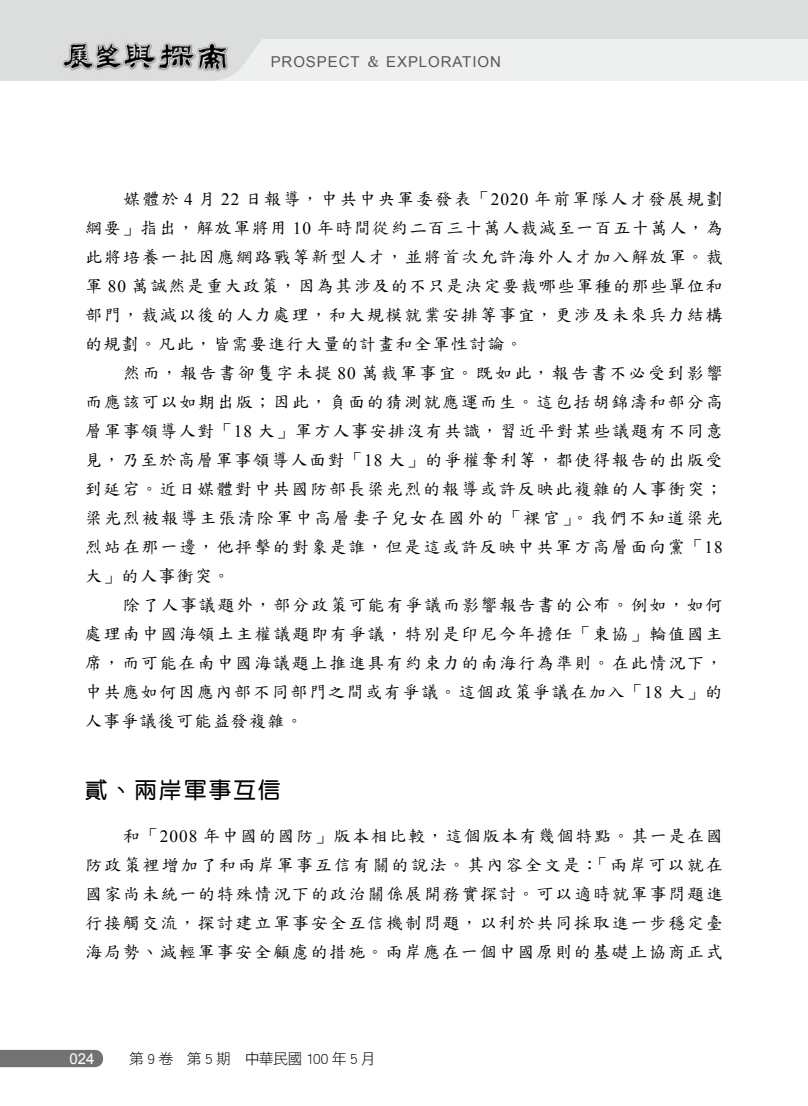
<style>
.page{position:relative;width:808px;height:1106px;background:#fff}
.page>*{position:absolute;margin:0;border:0;box-sizing:border-box;transform-origin:0 0}
.t1{font:22.5px "DF Yuan Std W7";letter-spacing:.1em;color:#000}
.t2{font:17.25px/29px "DF Biao Kai Shu Std W5";letter-spacing:.09em;color:#000;text-align:justify}
.t3{font:15px "Arial";letter-spacing:.06em;color:#595857}
.t4{font:15px "DF Hei Std W3";letter-spacing:-.05em;color:#000}
.t5{font:15px "Arial";color:#fff}
.s1{font-family:"DF Kai Shu Std W7"}
.s2{font-family:"Times New Roman"}
</style>
<div class="page">
<svg style="left:0;top:1049px;width:103px;height:18px;background:#7a7a7a"></svg>
<div style="left:0;top:29px;width:808px;height:52px;background:#eeefef"></div>
<div style="left:0;top:0;width:262px;height:81px;background:#dcdddd"></div>
<img style="left:58px;top:39px;width:172px;height:33px">
<div style="left:228px;top:0;width:580px;height:39px;background:#dcdddd"></div>
<p class="t3" style="left:271px;top:52px;width:232px">PROSPECT <span class="s1">＆</span> EXPLORATION</p>
<p class="t2" style="left:85px;top:184px;width:640px;text-indent:38px">媒體於 <span class="s2">4</span> 月 <span class="s2">22</span> 日報導，中共中央軍委發表「<span class="s2">2020</span> 年前軍隊人才發展規劃綱要」指出，解放軍將用 <span class="s2">10</span> 年時間從約二百三十萬人裁減至一百五十萬人，為此將培養一批因應網路戰等新型人才，並將首次允許海外人才加入解放軍。裁軍 <span class="s2">80</span> 萬誠然是重大政策，因為其涉及的不只是決定要裁哪些軍種的那些單位和部門，裁減以後的人力處理，和大規模就業安排等事宜，更涉及未來兵力結構的規劃。凡此，皆需要進行大量的計畫和全軍性討論。</p>
<p class="t2" style="left:85px;top:358px;width:640px;text-indent:39px">然而，報告書卻隻字未提 <span class="s2">80</span> 萬裁軍事宜。既如此，報告書不必受到影響而應該可以如期出版；因此，負面的猜測就應運而生。這包括胡錦濤和部分高層軍事領導人對「<span class="s2">18</span> 大」軍方人事安排沒有共識，習近平對某些議題有不同意見，乃至於高層軍事領導人面對「<span class="s2">18</span> 大」的爭權奪利等，都使得報告的出版受到延宕。近日媒體對中共國防部長梁光烈的報導或許反映此複雜的人事衝突；梁光烈被報導主張清除軍中高層妻子兒女在國外的「裸官」。我們不知道梁光烈站在那一邊，他抨擊的對象是誰，但是這或許反映中共軍方高層面向黨「<span class="s2">18</span>大」的人事衝突。</p>
<p class="t2" style="left:85px;top:590px;width:640px;text-indent:39px">除了人事議題外，部分政策可能有爭議而影響報告書的公布。例如，如何處理南中國海領土主權議題即有爭議，特別是印尼今年擔任「東協」輪值國主席，而可能在南中國海議題上推進具有約束力的南海行為準則。在此情況下，中共應如何因應內部不同部門之間或有爭議。這個政策爭議在加入「<span class="s2">18</span> 大」的人事爭議後可能益發複雜。</p>
<h1 class="t1" style="left:85px;top:777px;width:197px">貳、兩岸軍事互信</h1>
<p class="t2" style="left:85px;top:821px;width:639px;text-indent:38px">和「<span class="s2">2008</span> 年中國的國防」版本相比較，這個版本有幾個特點。其一是在國防政策裡增加了和兩岸軍事互信有關的說法。其內容全文是：「兩岸可以就在國家尚未統一的特殊情況下的政治關係展開務實探討。可以適時就軍事問題進行接觸交流，探討建立軍事安全互信機制問題，以利於共同採取進一步穩定臺海局勢、減輕軍事安全顧慮的措施。兩岸應在一個中國原則的基礎上協商正式</p>
<p class="t5" style="left:69px;top:1048px;width:27px">024</p>
<p class="t4" style="left:129px;top:1050px;width:248px">第 9 卷　第 5 期　中華民國 100 年 5 月</p>
</div>
